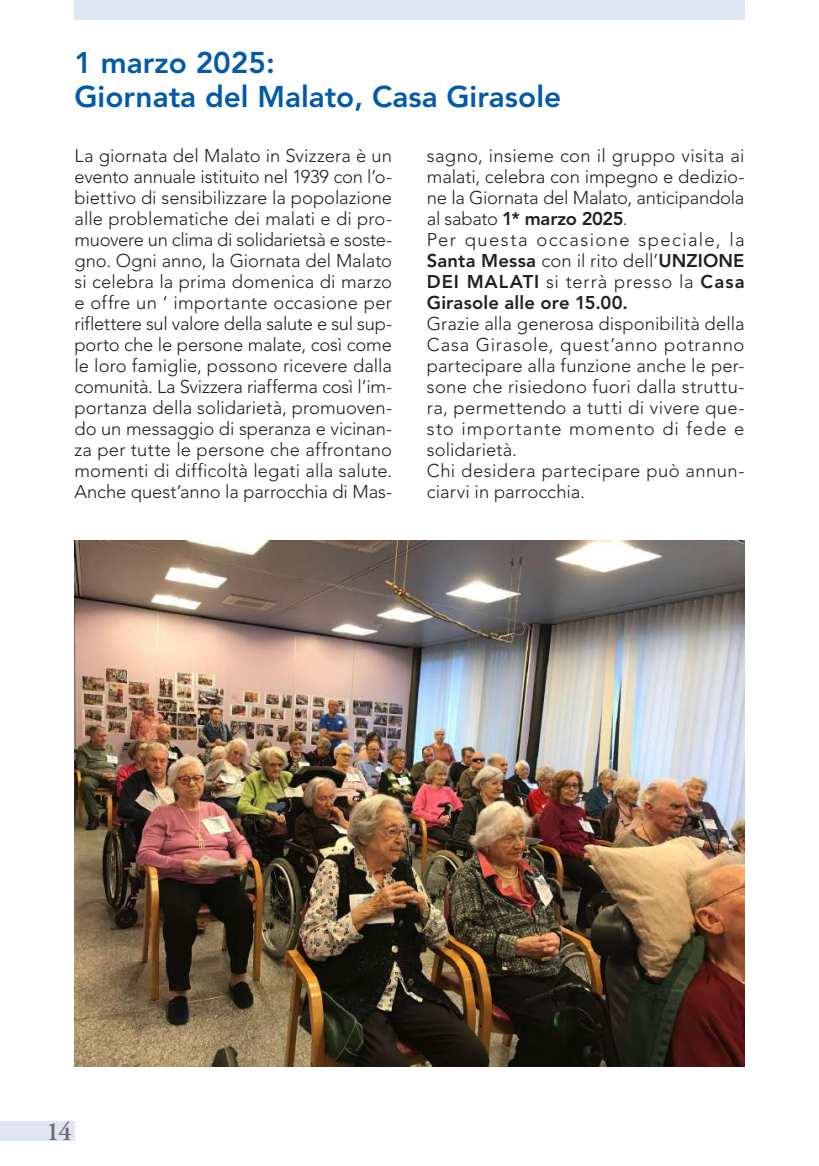
<style>
.page{position:relative;width:819px;height:1166px;background:#fff}
.page>*{position:absolute;margin:0;border:0;box-sizing:border-box;transform-origin:0 0}
.t1{font:800 29.75px/33.2px "Avenir";color:#015aaa}
.t2{font:600 26.25px "Adobe Garamond Pro";color:#6c6d70}
.t3{font:300 18.38px/21px "Avenir";letter-spacing:.015em;color:#231f20}
.s1{font-weight:800}
</style>
<div class="page">
<div style="left:74px;top:0;width:670px;height:20px;background:#e0e5f3"></div>
<div style="left:0;top:1121px;width:74px;height:20px;background:#e0e5f3"></div>
<img style="left:74px;top:540px;width:670px;height:527px">
<h1 class="t1" style="left:74px;top:47px;width:488px">1 marzo 2025:<br>Giornata del Malato, Casa Girasole</h1>
<p class="t3" style="left:74px;top:145px;width:319px;text-align:justify">La giornata del Malato in Svizzera è un evento annuale istituito nel 1939 con l’o&shy;biettivo di sensibilizzare la popolazione alle problematiche dei malati e di pro&shy;muovere un clima di solidarietsà e soste&shy;gno. Ogni anno, la Giornata del Malato si celebra la prima domenica di marzo e offre un ‘ importante occasione per riflettere sul valore della salute e sul sup&shy;porto che le persone malate, così come le loro famiglie, possono ricevere dalla comunità. La Svizzera riafferma così l’im&shy;portanza della solidarietà, promuoven&shy;do un messaggio di speranza e vicinan&shy;za per tutte le persone che affrontano momenti di difficoltà legati alla salute.<br>Anche quest’anno la parrocchia di Mas-</p>
<p class="t3" style="left:427px;top:145px;width:319px">sagno, insieme con il gruppo visita ai malati, celebra con impegno e dedizio&shy;ne la Giornata del Malato, anticipandola al sabato <span class="s1">1* marzo 2025</span>.<br>Per questa occasione speciale, la <span class="s1">Santa Messa</span> con il rito dell’<span class="s1">UNZIONE DEI MALATI</span> si terrà presso la <span class="s1">Casa Girasole alle ore 15.00.</span></p>
<p class="t3" style="left:427px;top:314px;width:319px">Grazie alla generosa disponibilità della Casa Girasole, quest’anno potranno partecipare alla funzione anche le per&shy;sone che risiedono fuori dalla struttu&shy;ra, permettendo a tutti di vivere que&shy;sto importante momento di fede e solidarietà.<br>Chi desidera partecipare può annun&shy;ciarvi in parrocchia.</p>
<h2 class="t2" style="left:46px;top:1116px;width:27px">14</h2>
</div>
